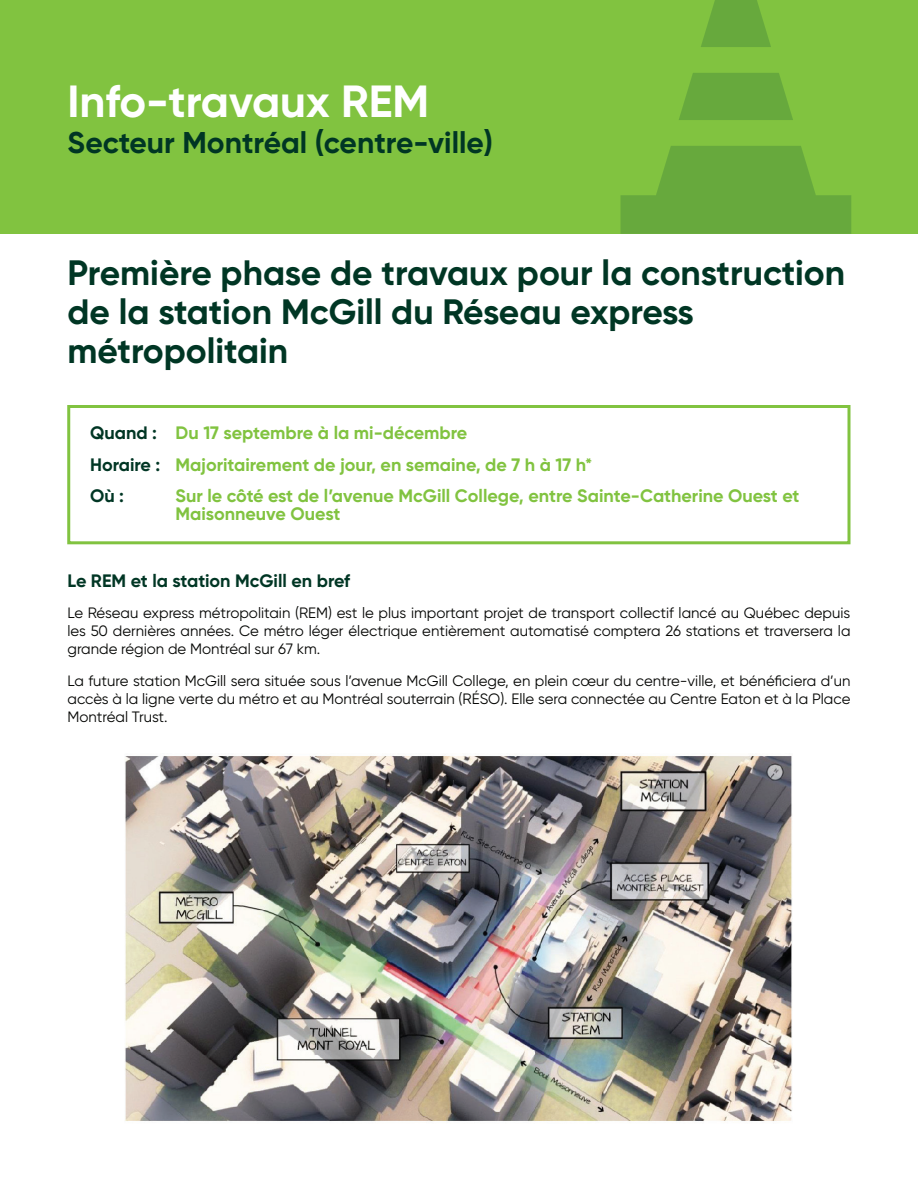
<style>
.page{position:relative;width:918px;height:1188px;background:#fff}
.page>*{position:absolute;margin:0;border:0;box-sizing:border-box;transform-origin:0 0}
.t1{font:700 45px "Gilroy";color:#fff}
.t2{font:700 35.25px/39px "Gilroy";color:#003624}
.t3{font:700 30px "Gilroy";color:#003624}
.t4{font:700 18px/31.5px "Gilroy";color:#81c340}
.t5{font:700 18px "Gilroy";color:#003624}
.t6{font:15px/18px "Gilroy";color:#040503;text-align:justify}
.s1{color:#003624}
</style>
<div class="page">
<div style="left:0;top:0;width:918px;height:234px;background:#81c340"></div>
<div style="left:67px;top:405px;width:783px;height:139px;border:3px solid #81c340"></div>
<svg style="left:620px;top:146px;width:231px;height:88px"></svg>
<svg style="left:701px;top:0;width:70px;height:47px"></svg>
<svg style="left:679px;top:73px;width:114px;height:47px;background:#6aac3d"></svg>
<img style="left:125px;top:755px;width:667px;height:366px">
<h1 class="t1" style="left:68px;top:73px;width:363px">Info-travaux REM</h1>
<h3 class="t3" style="left:68px;top:124px;width:427px">Secteur Montréal (centre-ville)</h3>
<h2 class="t2" style="left:68px;top:253px;width:779px">Première phase de travaux pour la construction de la station McGill du Réseau express métropolitain</h2>
<p class="t4" style="left:90px;top:417px;width:504px"><span class="s1">Quand :</span> Du 17 septembre à la mi-décembre<br><span class="s1">Horaire :</span> Majoritairement de jour, en semaine, de 7 h à 17 h*<br><span class="s1">Où :</span></p>
<p class="t4" style="left:176px;top:487px;width:625px;line-height:18px">Sur le côté est de l’avenue McGill College, entre Sainte-Catherine Ouest et<br>Maisonneuve Ouest</p>
<p class="t5" style="left:68px;top:569px;width:284px">Le REM et la station McGill en bref</p>
<p class="t6" style="left:68px;top:604px;width:785px">Le Réseau express métropolitain (REM) est le plus important projet de transport collectif lancé au Québec depuis les 50 dernières années. Ce métro léger électrique entièrement automatisé comptera 26 stations et traversera la grande région de Montréal sur 67 km.</p>
<p class="t6" style="left:68px;top:671px;width:785px">La future station McGill sera située sous l’avenue McGill College, en plein cœur du centre-ville, et bénéficiera d’un accès à la ligne verte du métro et au Montréal souterrain (RÉSO). Elle sera connectée au Centre Eaton et à la Place Montréal Trust.</p>
</div>
